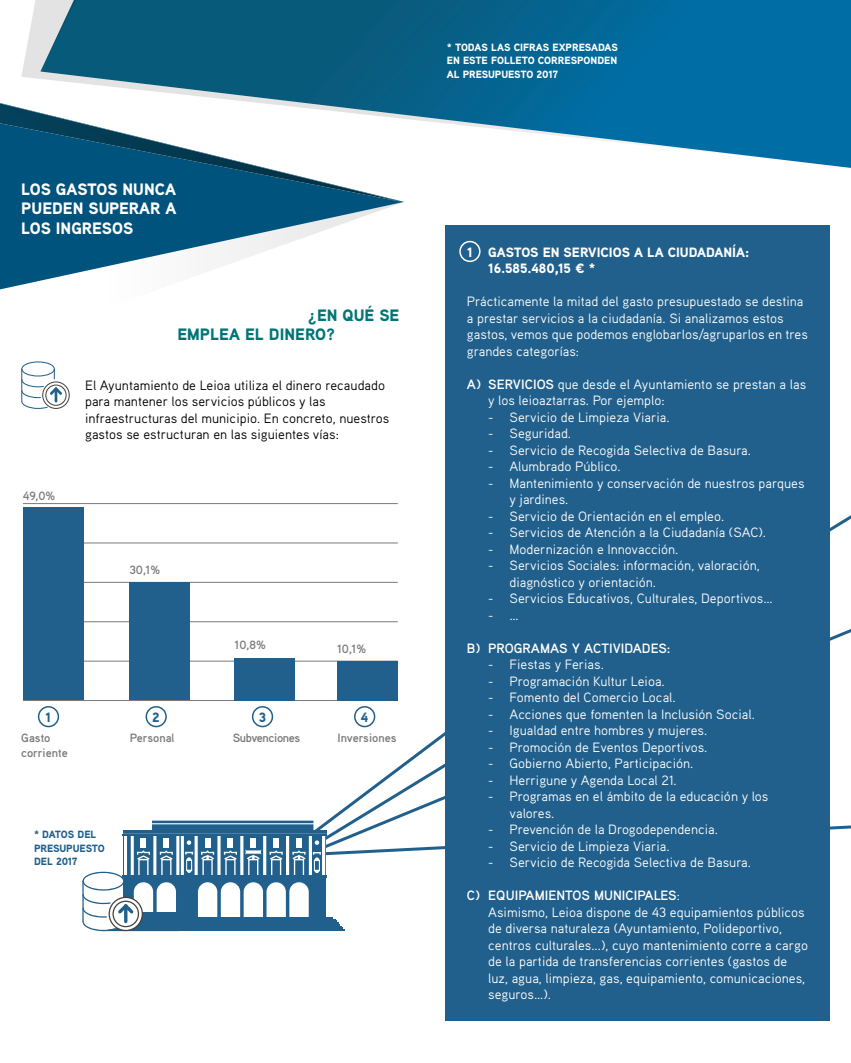
<style>
.page{position:relative;width:851px;height:1063px;background:#fff}
.page>*{position:absolute;margin:0;border:0;box-sizing:border-box;transform-origin:0 0}
.t1{font:900 16.5px/19.5px "Aaux Pro OT";color:#fff;text-align:justify}
.t2{font:900 16.5px/19.5px "Aaux Pro OT";color:#007575}
.t3{font:13.5px/16.5px "Aaux Pro OT";color:#fff}
.t4{font:13.5px/16.5px "Aaux Pro OT";color:#000}
.t5{font:900 13.5px/16.5px "Aaux Pro OT";color:#fff}
.t6{font:700 13.5px "Aaux Pro OT";color:#fff}
.t7{font:900 13.5px "Aaux Pro OT";color:#21608c}
.t8{font:700 12px/15px "Aaux Pro OT";color:#7c7b7b}
.t9{font:700 12px "Aaux Pro OT";letter-spacing:-.03em;color:#7c7b7b}
.t10{font:900 10.5px/13.5px "Aaux Pro OT";color:#fff;text-align:justify}
.t11{font:900 10.5px/13.5px "Aaux Pro OT";letter-spacing:-.01em;color:#21608c}
.s1{font-weight:700}
</style>
<div class="page">
<svg style="left:312px;top:613px;width:538px;height:208px"></svg>
<svg style="left:21px;top:0;width:829px;height:168px;background:#2d7da2"></svg>
<svg style="left:850px;top:0;width:1px;height:168px"></svg>
<svg style="left:82px;top:821px;width:768px;height:110px"></svg>
<svg style="left:21px;top:361px;width:49px;height:48px"></svg>
<svg style="left:0;top:103px;width:404px;height:186px"></svg>
<img style="left:0;top:103px;width:403px;height:99px">
<div style="left:445px;top:225px;width:384px;height:795px;background:#21608c"></div>
<hr style="left:23px;top:503px;width:375px;height:1px;background:#7c7b7b">
<hr style="left:23px;top:543px;width:375px;height:1px;background:#7c7b7b">
<hr style="left:23px;top:582px;width:375px;height:1px;background:#7c7b7b">
<hr style="left:23px;top:621px;width:375px;height:1px;background:#7c7b7b">
<hr style="left:23px;top:661px;width:375px;height:1px;background:#7c7b7b">
<hr style="left:23px;top:700px;width:375px;height:1px;background:#7c7b7b">
<div style="left:23px;top:508px;width:60px;height:192px;background:#21608c"></div>
<div style="left:129px;top:583px;width:61px;height:117px;background:#21608c"></div>
<div style="left:234px;top:658px;width:61px;height:42px;background:#21608c"></div>
<div style="left:337px;top:661px;width:60px;height:39px;background:#21608c"></div>
<div style="left:38px;top:706px;width:21px;height:21px;border:2px solid #21608c;border-radius:50%"></div>
<div style="left:145px;top:706px;width:22px;height:21px;border:2px solid #21608c;border-radius:50%"></div>
<div style="left:252px;top:706px;width:21px;height:21px;border:2px solid #21608c;border-radius:50%"></div>
<div style="left:355px;top:707px;width:19px;height:20px;background:#fff;border-radius:50%"></div>
<div style="left:354px;top:706px;width:21px;height:21px;border:2px solid #21608c;border-radius:50%"></div>
<div style="left:459px;top:241px;width:21px;height:21px;border:2px solid #fff;border-radius:50%"></div>
<p class="t1" style="left:21px;top:178px;width:157px">LOS GASTOS NUNCA PUEDEN SUPERAR A LOS INGRESOS</p>
<p class="t8" style="left:23px;top:488px;width:34px">49,0%</p>
<p class="t2" style="left:177px;top:305px;width:223px;text-indent:130px">¿EN QUÉ SE<br>EMPLEA EL DINERO?</p>
<p class="t4" style="left:85px;top:376px;width:306px">El Ayuntamiento de Leioa utiliza el dinero recaudado para mantener los servicios públicos y las infraestructuras del municipio. En concreto, nuestros gastos se estructuran en las siguientes vías:</p>
<p class="t8" style="left:129px;top:562px;width:32px">30,1%</p>
<p class="t8" style="left:234px;top:637px;width:33px">10,8%</p>
<p class="t8" style="left:337px;top:641px;width:31px">10,1%</p>
<p class="t7" style="left:46px;top:709px;width:7px">1</p>
<p class="t7" style="left:152px;top:709px;width:9px">2</p>
<p class="t7" style="left:258px;top:709px;width:9px">3</p>
<p class="t7" style="left:361px;top:709px;width:9px">4</p>
<p class="t8" style="left:21px;top:730px;width:48px">Gasto corriente</p>
<p class="t8" style="left:130px;top:730px;width:46px">Personal</p>
<p class="t9" style="left:233px;top:730px;width:69px">Subvenciones</p>
<p class="t8" style="left:337px;top:730px;width:61px">Inversiones</p>
<p class="t11" style="left:34px;top:828px;width:72px">* DATOS DEL<br>PRESUPUESTO<br>DEL 2017</p>
<p class="t10" style="left:446px;top:40px;width:173px">* TODAS LAS CIFRAS EXPRESADAS EN ESTE FOLLETO CORRESPONDEN AL PRESUPUESTO 2017</p>
<p class="t5" style="left:488px;top:243px;width:262px">GASTOS EN SERVICIOS A LA CIUDADANÍA:<br>16.585.480,15 € *</p>
<p class="t3" style="left:467px;top:293px;width:342px">Prácticamente la mitad del gasto presupuestado se destina a prestar servicios a la ciudadanía. Si analizamos estos gastos, vemos que podemos englobarlos/agruparlos en tres grandes categorías:</p>
<p class="t3" style="left:488px;top:375px;width:319px;text-indent:-21px"><span class="s1">A) SERVICIOS</span> que desde el Ayuntamiento se prestan a las y los leioaztarras. Por ejemplo:</p>
<p class="t3" style="left:488px;top:408px;width:183px">- Servicio de Limpieza Viaria.</p>
<p class="t3" style="left:488px;top:425px;width:84px">- Seguridad.</p>
<p class="t3" style="left:488px;top:441px;width:264px">- Servicio de Recogida Selectiva de Basura.</p>
<p class="t3" style="left:488px;top:458px;width:134px">- Alumbrado Público.</p>
<p class="t3" style="left:509px;top:474px;width:296px;text-indent:-21px">- Mantenimiento y conservación de nuestros parques y jardines.</p>
<p class="t3" style="left:488px;top:507px;width:237px">- Servicio de Orientación en el empleo.</p>
<p class="t3" style="left:488px;top:524px;width:279px">- Servicios de Atención a la Ciudadanía (SAC).</p>
<p class="t3" style="left:488px;top:540px;width:191px">- Modernización e Innovacción.</p>
<p class="t3" style="left:509px;top:557px;width:252px;text-indent:-21px">- Servicios Sociales: información, valoración, diagnóstico y orientación.</p>
<p class="t3" style="left:488px;top:590px;width:286px">- Servicios Educativos, Culturales, Deportivos…</p>
<p class="t3" style="left:488px;top:606px;width:32px">- …</p>
<p class="t6" style="left:467px;top:639px;width:205px">B) PROGRAMAS Y ACTIVIDADES:</p>
<p class="t3" style="left:488px;top:656px;width:117px">- Fiestas y Ferias.</p>
<p class="t3" style="left:488px;top:672px;width:178px">- Programación Kultur Leioa.</p>
<p class="t3" style="left:488px;top:689px;width:189px">- Fomento del Comercio Local.</p>
<p class="t3" style="left:488px;top:705px;width:268px">- Acciones que fomenten la Inclusión Social.</p>
<p class="t3" style="left:488px;top:722px;width:220px">- Igualdad entre hombres y mujeres.</p>
<p class="t3" style="left:488px;top:738px;width:221px">- Promoción de Eventos Deportivos.</p>
<p class="t3" style="left:488px;top:755px;width:206px">- Gobierno Abierto, Participación.</p>
<p class="t3" style="left:488px;top:771px;width:190px">- Herrigune y Agenda Local 21.</p>
<p class="t3" style="left:509px;top:788px;width:260px;text-indent:-21px">- Programas en el ámbito de la educación y los valores.</p>
<p class="t3" style="left:488px;top:821px;width:231px">- Prevención de la Drogodependencia.</p>
<p class="t3" style="left:488px;top:837px;width:183px">- Servicio de Limpieza Viaria.</p>
<p class="t3" style="left:488px;top:854px;width:264px">- Servicio de Recogida Selectiva de Basura.</p>
<p class="t3" style="left:488px;top:887px;width:321px;text-indent:-21px"><span class="s1">C) EQUIPAMIENTOS MUNICIPALES</span>:<br>Asimismo, Leioa dispone de 43 equipamientos públicos de diversa naturaleza (Ayuntamiento, Polideportivo, centros culturales...), cuyo mantenimiento corre a cargo de la partida de transferencias corrientes (gastos de luz, agua, limpieza, gas, equipamiento, comunicaciones, seguros…).</p>
<p class="t5" style="left:467px;top:243px;width:7px">1</p>
</div>
